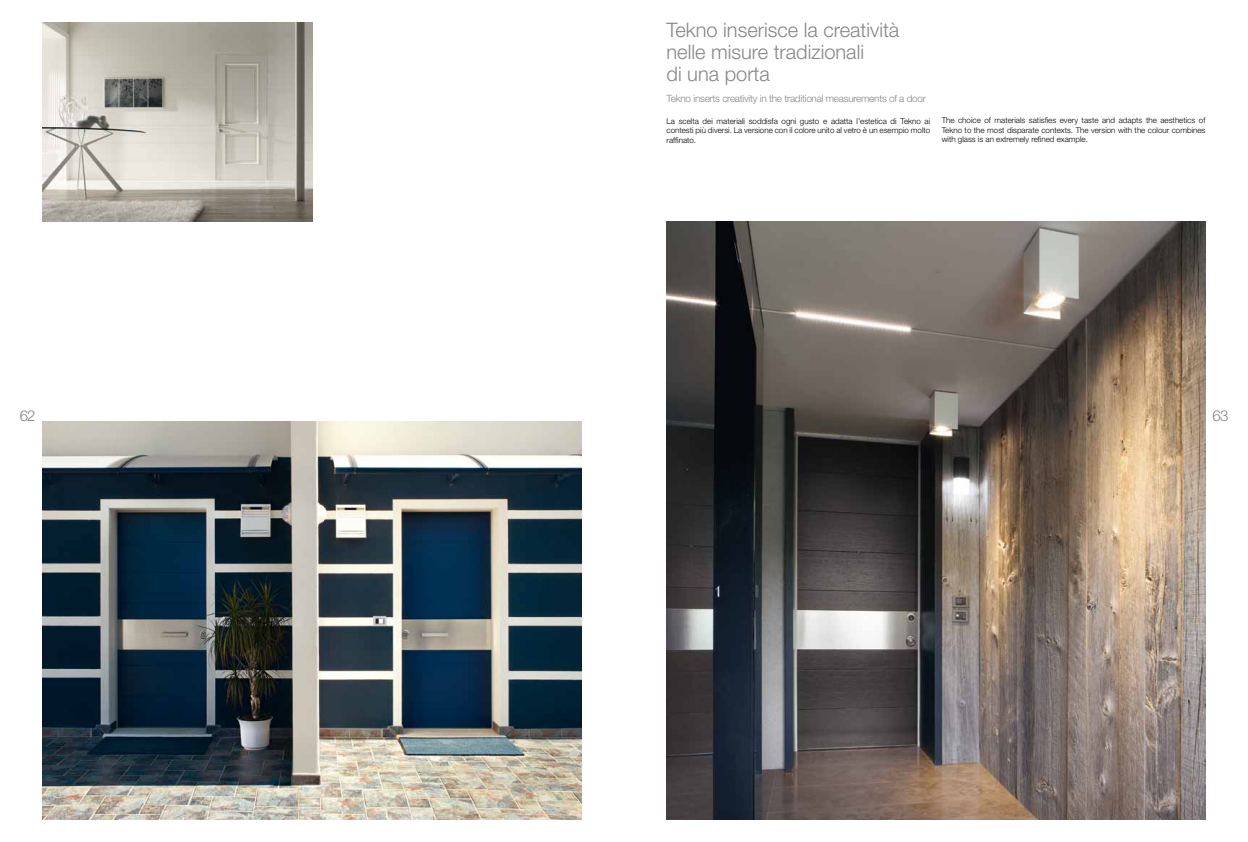
<style>
.page{position:relative;width:1248px;height:842px;background:#fff}
.page>*{position:absolute;margin:0;border:0;box-sizing:border-box;transform-origin:0 0}
.t1{font:300 20px/22px "Helvetica Neue LT Pro";color:#848687}
.t2{font:300 15px "Helvetica Neue LT Pro";color:#848687}
.t3{font:300 10px "Helvetica Neue LT Pro";letter-spacing:-.025em;color:#848687}
.t4{font:300 8px/9.6px "Helvetica Neue LT Pro";color:#000;text-align:justify}
</style>
<div class="page">
<img style="left:666px;top:222px;width:539px;height:597px">
<img style="left:43px;top:421px;width:538px;height:398px">
<img style="left:43px;top:23px;width:269px;height:199px">
<h1 class="t1" style="left:666px;top:18px;width:234px">Tekno inserisce la creatività nelle misure tradizionali<br>di una porta</h1>
<p class="t3" style="left:666px;top:92px;width:261px">Tekno inserts creativity in the traditional measurements of a door</p>
<p class="t4" style="left:666px;top:116px;width:265px">La scelta dei materiali soddisfa ogni gusto e adatta l’estetica di Tekno ai contesti più diversi. La versione con il colore unito al vetro è un esempio molto raffinato.</p>
<p class="t4" style="left:941px;top:115px;width:265px">The choice of materials satisfies every taste and adapts the aesthetics of Tekno to the most disparate contexts. The version with the colour combines with glass is an extremely refined example.</p>
<h2 class="t2" style="left:20px;top:406px;width:17px">62</h2>
<h2 class="t2" style="left:1212px;top:406px;width:17px">63</h2>
</div>
